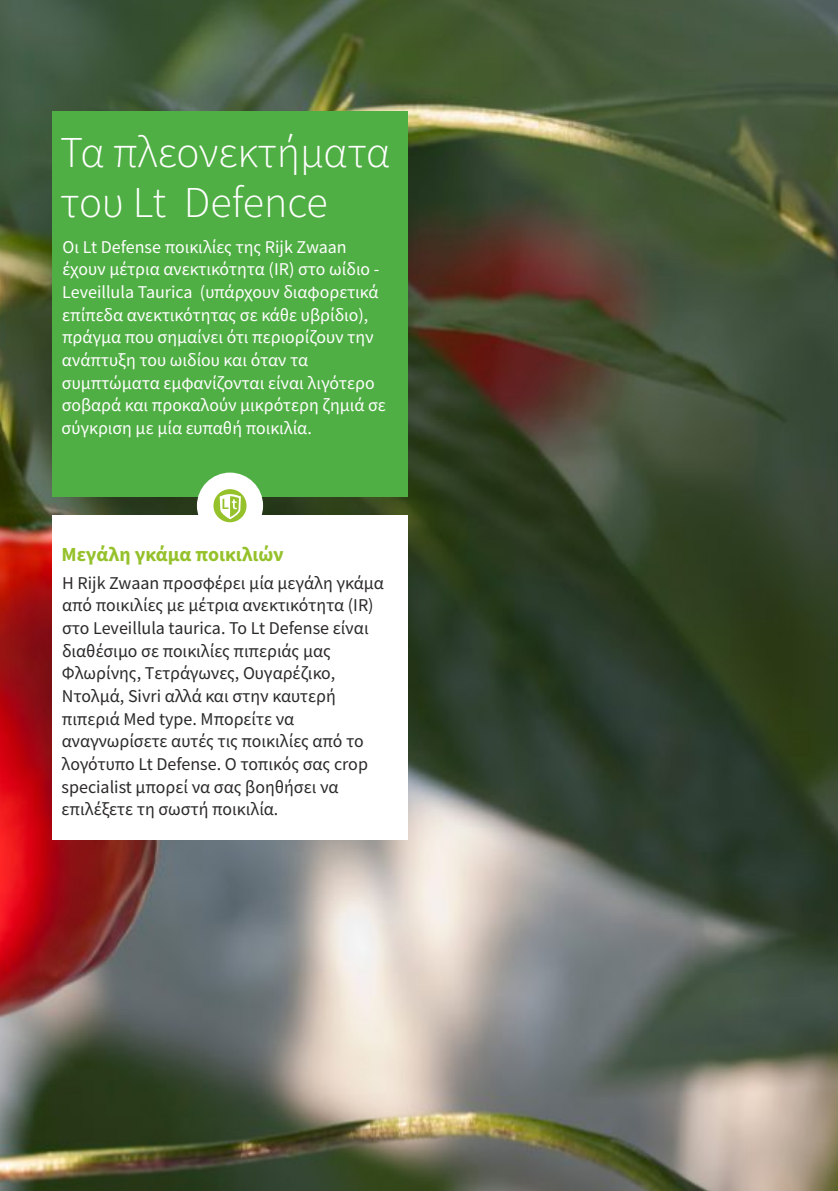
<style>
.page{position:relative;width:838px;height:1191px;background:#fff}
.page>*{position:absolute;margin:0;border:0;box-sizing:border-box;transform-origin:0 0}
.t1{font:300 44px/50px "Source Sans Pro";color:#fff}
.t2{font:700 20px "Source Sans Pro";color:#95c12b}
.t3{font:18px/22.6px "Source Sans Pro";color:#2b2a29}
.t4{font:18px/22.6px "Source Sans Pro";color:#fefefe}
</style>
<div class="page">
<img style="left:0;top:0;width:838px;height:1190px">
<div style="left:52px;top:111px;width:356px;height:386px;background:#50af44"></div>
<div style="left:52px;top:514px;width:356px;height:325px;background:#fff"></div>
<div style="left:197px;top:472px;width:66px;height:66px;background:#fff;border-radius:50%"></div>
<svg style="left:213px;top:489px;width:34px;height:33px"></svg>
<svg style="left:220px;top:494px;width:21px;height:25px"></svg>
<h1 class="t1" style="left:60px;top:131px;width:331px">Τα πλεονεκτήματα του Lt Defence</h1>
<p class="t4" style="left:62px;top:237px;width:326px">Οι Lt Defense ποικιλίες της Rijk Zwaan έχουν μέτρια ανεκτικότητα (IR) στο ωίδιο - Leveillula Taurica (υπάρχουν διαφορετικά επίπεδα ανεκτικότητας σε κάθε υβρίδιο), πράγμα που σημαίνει ότι περιορίζουν την ανάπτυξη του ωιδίου και όταν τα συμπτώματα εμφανίζονται είναι λιγότερο σοβαρά και προκαλούν μικρότερη ζημιά σε σύγκριση με μία ευπαθή ποικιλία.</p>
<p class="t2" style="left:62px;top:546px;width:223px">Μεγάλη γκάμα ποικιλιών</p>
<p class="t3" style="left:61px;top:572px;width:324px">Η Rijk Zwaan προσφέρει μία μεγάλη γκάμα από ποικιλίες με μέτρια ανεκτικότητα (IR) στο Leveillula taurica. Το Lt Defense είναι διαθέσιμο σε ποικιλίες πιπεριάς μας Φλωρίνης, Τετράγωνες, Ουγαρέζικο, Ντολμά, Sivri αλλά και στην καυτερή πιπεριά Med type. Μπορείτε να αναγνωρίσετε αυτές τις ποικιλίες από το λογότυπο Lt Defense. Ο τοπικός σας crop specialist μπορεί να σας βοηθήσει να επιλέξετε τη σωστή ποικιλία.</p>
</div>
